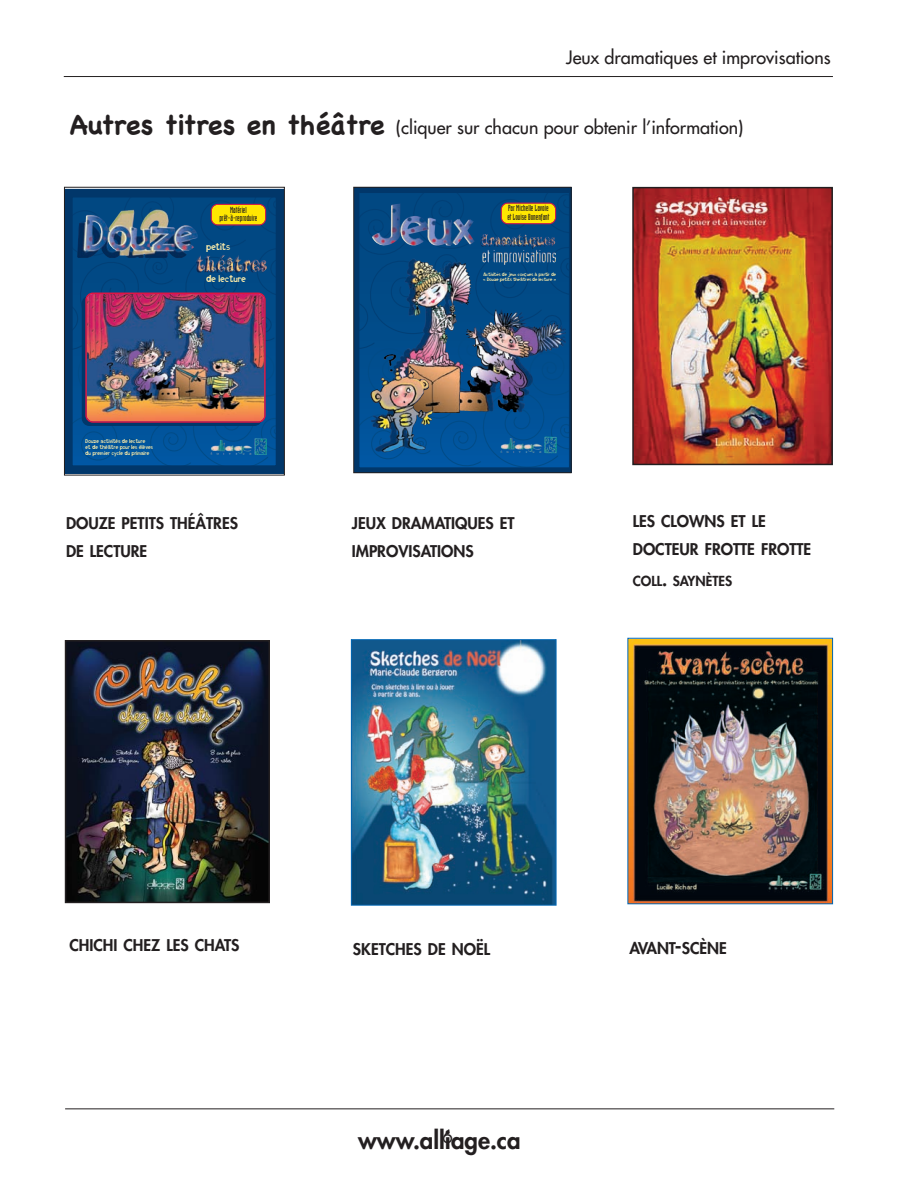
<style>
.page{position:relative;width:918px;height:1188px;background:#fff}
.page>*{position:absolute;margin:0;border:0;box-sizing:border-box;transform-origin:0 0}
.t1{font:800 24px "Futura";color:#231f20}
.t2{font:18px "Futura";color:#231f20}
.t3{font:18px "Futura";color:#231f20}
.t4{font:800 15.75px/27.9px "Futura";color:#231f20}
.t5{font:800 13.5px "Futura";color:#231f20}
.t6{font:8.7px/8.7px "Industria Solid";color:#231f20;text-align:center}
.t7{font:8.7px "Trobo";color:#fea}
.t8{font:5.1px/6px "Trobo";color:#fea}
.t9{font:4.35px/5.7px "Trobo";color:#fea}
.s1{font-family:"Chalkboard";font-weight:700;font-size:27px}
.s2{font-size:18px}
.s3{font-size:21px}
</style>
<div class="page">
<hr style="left:64px;top:76px;width:769px;height:1px;background:#231f20">
<hr style="left:65px;top:1109px;width:769px;height:1px;background:#231f20">
<img style="left:635px;top:190px;width:195px;height:272px">
<div style="left:632px;top:187px;width:201px;height:278px;border:2px solid #231f20"></div>
<img style="left:68px;top:643px;width:199px;height:257px">
<div style="left:65px;top:640px;width:205px;height:263px;border:2px solid #231f20"></div>
<img style="left:353px;top:641px;width:201px;height:263px">
<div style="left:351px;top:639px;width:205px;height:267px;border:1px solid #0166b3"></div>
<img style="left:629px;top:640px;width:202px;height:262px">
<svg style="left:74px;top:199px;width:200px;height:265px;background:#11528b"></svg>
<div style="left:64px;top:189px;width:220px;height:285px;border:9px solid #01376a"></div>
<img style="left:197px;top:259px;width:70px;height:14px">
<div style="left:212px;top:205px;width:53px;height:20px;background:#ffe701;border-radius:6px"></div>
<div style="left:211px;top:204px;width:55px;height:21px;border:1px solid #e21542;border-radius:6px"></div>
<div style="left:82px;top:296px;width:180px;height:130px;border:1px solid #01376a;border-radius:7px"></div>
<img style="left:87px;top:294px;width:177px;height:127px;border-radius:6px">
<div style="left:85px;top:293px;width:181px;height:130px;border:1px solid #e21542;border-radius:7px"></div>
<img style="left:221px;top:438px;width:46px;height:17px">
<div style="left:64px;top:187px;width:221px;height:288px;border:1px solid #231f20"></div>
<img style="left:355px;top:189px;width:215px;height:282px">
<div style="left:502px;top:203px;width:53px;height:20px;background:#ffe701;border-radius:6px"></div>
<div style="left:501px;top:203px;width:55px;height:21px;border:1px solid #e21542;border-radius:6px"></div>
<img style="left:511px;top:437px;width:46px;height:16px">
<img style="left:372px;top:203px;width:151px;height:44px">
<img style="left:496px;top:309px;width:69px;height:20px">
<img style="left:414px;top:258px;width:57px;height:82px">
<img style="left:384px;top:354px;width:49px;height:59px">
<div style="left:353px;top:187px;width:219px;height:286px;border:1px solid #231f20"></div>
<p class="t2" style="left:566px;top:49px;width:266px">Jeux dramatiques et improvisations</p>
<p class="t2" style="left:70px;top:118px;width:675px"><span class="s1">Autres titres en théâtre</span> (cliquer sur chacun pour obtenir l’information)</p>
<p class="t6" style="left:219px;top:206px;width:40px">Matériel prêt-à-reproduire</p>
<p class="t7" style="left:206px;top:242px;width:25px">petits</p>
<p class="t7" style="left:206px;top:274px;width:41px">de lecture</p>
<p class="t8" style="left:86px;top:438px;width:69px">Douze activités de lecture<br>et de théâtre pour les élèves du prem ier cycle du primaire</p>
<p class="t6" style="left:507px;top:204px;width:43px;text-align:left">Par Michelle Lavoie et Louise Bonenfant</p>
<p class="t9" style="left:483px;top:271px;width:75px">Activités de jeux conçues à partir de « Douze petits théâtres de lecture »</p>
<p class="t4" style="left:66px;top:511px;width:174px">DOUZE PETITS THÉÂTRES<br>DE LECTURE</p>
<p class="t4" style="left:352px;top:511px;width:164px">JEUX DRAMATIQUES ET<br>IMPROVISATIONS</p>
<p class="t4" style="left:633px;top:509px;width:180px">LES CLOWNS ET LE<br>DOCTEUR FROTTE FROTTE</p>
<p class="t5" style="left:633px;top:575px;width:101px">COLL<span class="s2">.</span> SAYNÈTES</p>
<p class="t4" style="left:69px;top:932px;width:172px">CHICHI CHEZ LES CHATS</p>
<p class="t4" style="left:353px;top:936px;width:139px">SKETCHES DE NOËL</p>
<p class="t4" style="left:629px;top:936px;width:99px">AVANT<span class="s3">-</span>SCÈNE</p>
<h1 class="t1" style="left:358px;top:1129px;width:164px">www.alliage.ca</h1>
<p class="t3" style="left:442px;top:1128px;width:13px">6</p>
</div>
